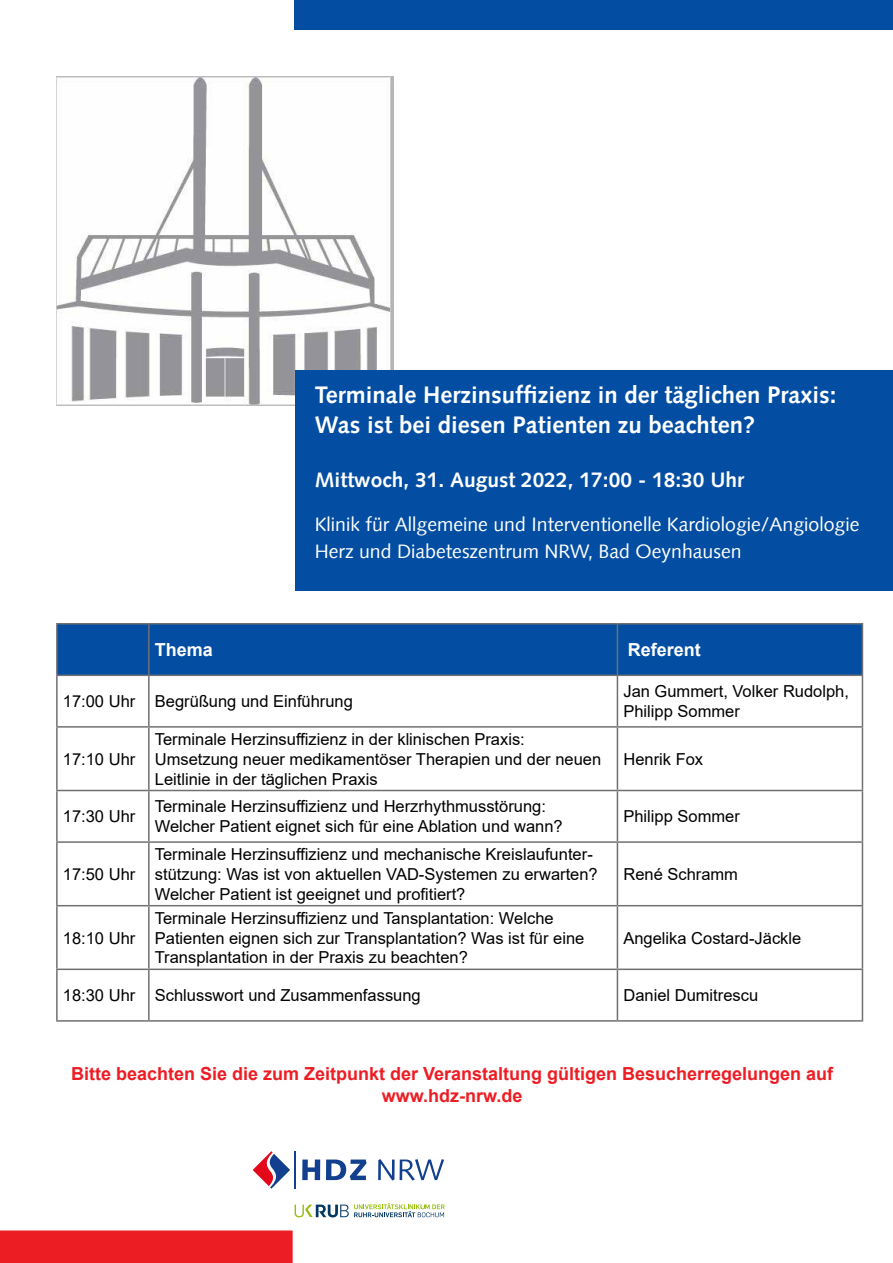
<style>
.page{position:relative;width:893px;height:1263px;background:#fff}
.page>*{position:absolute;margin:0;border:0;box-sizing:border-box;transform-origin:0 0}
.t1{font:700 24px/30px "Syntax";color:#fff}
.t2{font:700 21px "Syntax";color:#fff}
.t3{font:19.5px/27px "Syntax";color:#fff}
.t4{font:700 18px/21.6px "Arial";color:#ed1d24;text-align:center}
.t5{font:700 18px "Arial";color:#fff}
.t6{font:16.5px/19.8px "Arial";color:#000}
</style>
<div class="page">
<div style="left:0;top:1230px;width:293px;height:33px;background:#ed1d24"></div>
<div style="left:294px;top:0;width:599px;height:29px;background:#034ea2"></div>
<svg style="left:302px;top:1159px;width:18px;height:21px"></svg>
<svg style="left:326px;top:1159px;width:41px;height:21px"></svg>
<svg style="left:378px;top:1159px;width:66px;height:22px"></svg>
<hr style="left:294px;top:1151px;width:1px;height:38px;background:#12408f">
<svg style="left:253px;top:1151px;width:37px;height:38px"></svg>
<svg style="left:295px;top:1203px;width:150px;height:14px"></svg>
<img style="left:56px;top:77px;width:338px;height:328px">
<div style="left:296px;top:370px;width:597px;height:220px;background:#034ea2"></div>
<div style="left:58px;top:624px;width:804px;height:50px;background:#034ea2"></div>
<hr style="left:56px;top:676px;width:2px;height:50px;background:#707073">
<hr style="left:148px;top:676px;width:2px;height:50px;background:#707073">
<hr style="left:617px;top:676px;width:1px;height:50px;background:#707073">
<hr style="left:862px;top:676px;width:1px;height:50px;background:#707073">
<hr style="left:56px;top:726px;width:93px;height:2px;background:#707073">
<hr style="left:56px;top:728px;width:2px;height:62px;background:#707073">
<hr style="left:149px;top:726px;width:468px;height:2px;background:#707073">
<hr style="left:148px;top:728px;width:2px;height:62px;background:#707073">
<hr style="left:617px;top:726px;width:246px;height:2px;background:#707073">
<hr style="left:617px;top:728px;width:1px;height:62px;background:#707073">
<hr style="left:862px;top:728px;width:1px;height:62px;background:#707073">
<hr style="left:56px;top:790px;width:93px;height:1px;background:#707073">
<hr style="left:56px;top:791px;width:2px;height:50px;background:#707073">
<hr style="left:149px;top:790px;width:468px;height:1px;background:#707073">
<hr style="left:148px;top:791px;width:2px;height:50px;background:#707073">
<hr style="left:617px;top:790px;width:246px;height:1px;background:#707073">
<hr style="left:617px;top:791px;width:1px;height:50px;background:#707073">
<hr style="left:862px;top:791px;width:1px;height:50px;background:#707073">
<hr style="left:56px;top:841px;width:93px;height:2px;background:#707073">
<hr style="left:56px;top:843px;width:2px;height:62px;background:#707073">
<hr style="left:149px;top:841px;width:468px;height:2px;background:#707073">
<hr style="left:148px;top:843px;width:2px;height:62px;background:#707073">
<hr style="left:617px;top:841px;width:246px;height:2px;background:#707073">
<hr style="left:617px;top:843px;width:1px;height:62px;background:#707073">
<hr style="left:862px;top:843px;width:1px;height:62px;background:#707073">
<hr style="left:56px;top:905px;width:93px;height:1px;background:#707073">
<hr style="left:56px;top:906px;width:2px;height:62px;background:#707073">
<hr style="left:149px;top:905px;width:468px;height:1px;background:#707073">
<hr style="left:148px;top:906px;width:2px;height:62px;background:#707073">
<hr style="left:617px;top:905px;width:246px;height:1px;background:#707073">
<hr style="left:617px;top:906px;width:1px;height:62px;background:#707073">
<hr style="left:862px;top:906px;width:1px;height:62px;background:#707073">
<hr style="left:56px;top:968px;width:93px;height:2px;background:#707073">
<hr style="left:56px;top:970px;width:2px;height:50px;background:#707073">
<hr style="left:149px;top:968px;width:468px;height:2px;background:#707073">
<hr style="left:148px;top:970px;width:2px;height:50px;background:#707073">
<hr style="left:617px;top:968px;width:246px;height:2px;background:#707073">
<hr style="left:617px;top:970px;width:1px;height:50px;background:#707073">
<hr style="left:862px;top:970px;width:1px;height:50px;background:#707073">
<hr style="left:56px;top:1020px;width:93px;height:2px;background:#707073">
<hr style="left:149px;top:1020px;width:468px;height:2px;background:#707073">
<hr style="left:617px;top:1020px;width:246px;height:2px;background:#707073">
<hr style="left:56px;top:623px;width:93px;height:1px;background:#707073">
<hr style="left:56px;top:624px;width:2px;height:50px;background:#707073">
<hr style="left:149px;top:623px;width:468px;height:1px;background:#707073">
<hr style="left:148px;top:624px;width:2px;height:50px;background:#707073">
<hr style="left:617px;top:623px;width:246px;height:1px;background:#707073">
<hr style="left:617px;top:624px;width:1px;height:50px;background:#707073">
<hr style="left:862px;top:624px;width:1px;height:50px;background:#707073">
<hr style="left:56px;top:674px;width:93px;height:2px;background:#707073">
<hr style="left:149px;top:674px;width:468px;height:2px;background:#707073">
<hr style="left:617px;top:674px;width:246px;height:2px;background:#707073">
<h1 class="t1" style="left:315px;top:380px;width:523px">Terminale Herzinsuffizienz in der täglichen Praxis:<br>Was ist bei diesen Patienten zu beachten?</h1>
<p class="t2" style="left:315px;top:468px;width:431px">Mittwoch, 31. August 2022, 17:00 - 18:30 Uhr</p>
<p class="t3" style="left:315px;top:511px;width:546px">Klinik für Allgemeine und Interventionelle Kardiologie/Angiologie<br>Herz und Diabeteszentrum NRW, Bad Oeynhausen</p>
<p class="t5" style="left:155px;top:637px;width:60px">Thema</p>
<p class="t5" style="left:628px;top:637px;width:75px">Referent</p>
<p class="t6" style="left:63px;top:691px;width:292px">17:00 Uhr Begrüßung und Einführung</p>
<p class="t6" style="left:623px;top:681px;width:227px">Jan Gummert, Volker Rudolph,<br>Philipp Sommer</p>
<p class="t6" style="left:63px;top:749px;width:74px">17:10 Uhr</p>
<p class="t6" style="left:155px;top:729px;width:448px">Terminale Herzinsuffizienz in der klinischen Praxis:<br>Umsetzung neuer medikamentöser Therapien und der neuen<br>Leitlinie in der täglichen Praxis</p>
<p class="t6" style="left:623px;top:749px;width:81px">Henrik Fox</p>
<p class="t6" style="left:63px;top:806px;width:74px">17:30 Uhr</p>
<p class="t6" style="left:155px;top:796px;width:409px">Terminale Herzinsuffizienz und Herzrhythmusstörung:<br>Welcher Patient eignet sich für eine Ablation und wann?</p>
<p class="t6" style="left:623px;top:806px;width:118px">Philipp Sommer</p>
<p class="t6" style="left:63px;top:864px;width:74px">17:50 Uhr</p>
<p class="t6" style="left:155px;top:844px;width:444px">Terminale Herzinsuffizienz und mechanische Kreislaufunter&shy;stützung: Was ist von aktuellen VAD-Systemen zu erwarten?<br>Welcher Patient ist geeignet und profitiert?</p>
<p class="t6" style="left:623px;top:864px;width:116px">René Schramm</p>
<p class="t6" style="left:63px;top:928px;width:74px">18:10 Uhr</p>
<p class="t6" style="left:155px;top:908px;width:431px">Terminale Herzinsuffizienz und Tansplantation: Welche<br>Patienten eignen sich zur Transplantation? Was ist für eine<br>Transplantation in der Praxis zu beachten?</p>
<p class="t6" style="left:623px;top:928px;width:179px">Angelika Costard-Jäckle</p>
<p class="t6" style="left:63px;top:985px;width:359px">18:30 Uhr Schlusswort und Zusammenfassung</p>
<p class="t6" style="left:623px;top:985px;width:136px">Daniel Dumitrescu</p>
<p class="t4" style="left:71px;top:1063px;width:764px">Bitte beachten Sie die zum Zeitpunkt der Veranstaltung gültigen Besucherregelungen auf www.hdz-nrw.de</p>
</div>
